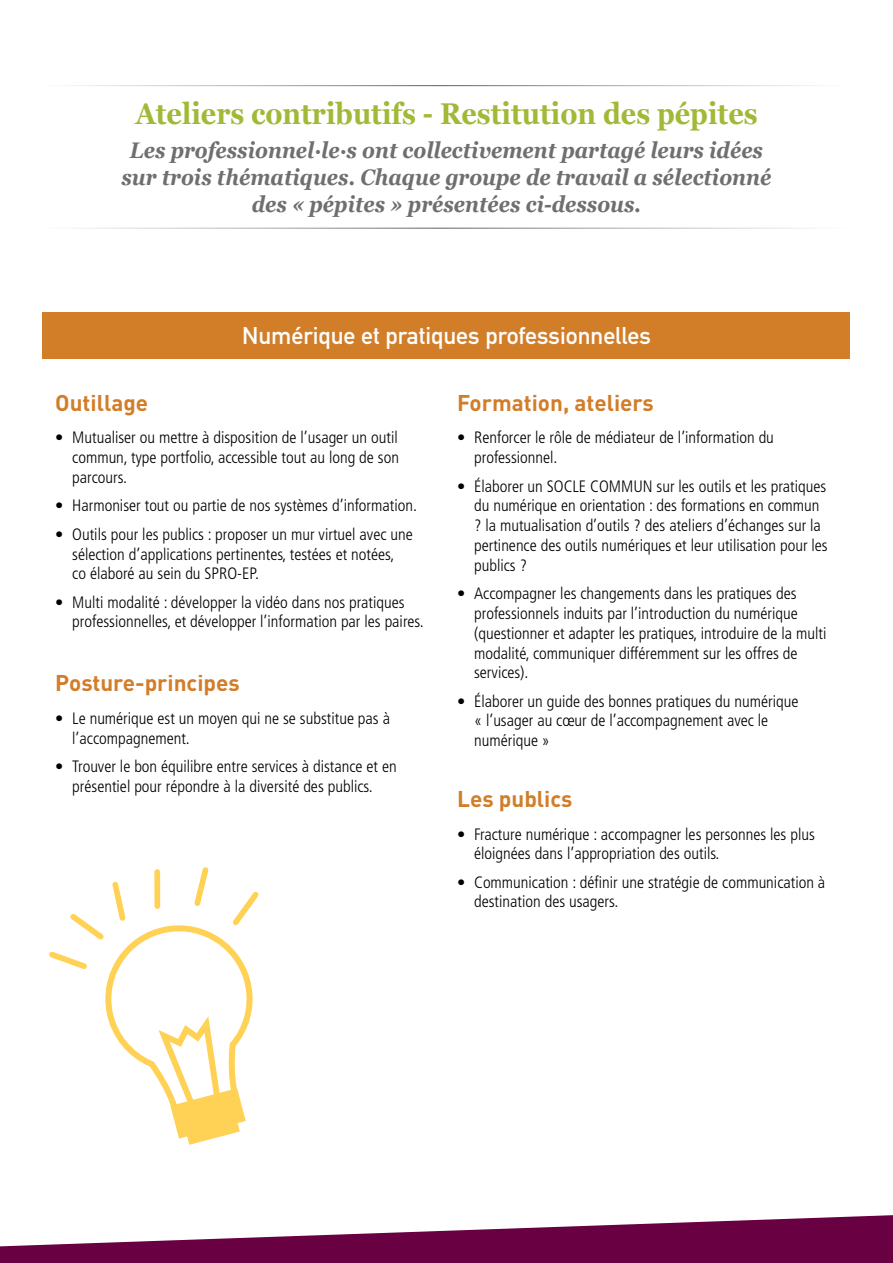
<style>
.page{position:relative;width:893px;height:1263px;background:#fff}
.page>*{position:absolute;margin:0;border:0;box-sizing:border-box;transform-origin:0 0}
.horiare{font:700 30px "Georgia";color:#a0b937;scale:.9 1}
.t1{font:700 23.85px "DIN Alternate";color:#fff}
.horiare-2{font:italic 700 22.5px/27px "Georgia";color:#706f6f;text-align:center;scale:.9 1}
.peptite_titre{font:700 22.5px "DIN";color:#d27d28}
.t2{font:300 condensed 16.5px/19.8px "Frutiger LT Std";color:#000}
</style>
<div class="page">
<div style="left:43px;top:312px;width:807px;height:47px;background:#d27d28"></div>
<svg style="left:49px;top:867px;width:210px;height:278px"></svg>
<svg style="left:0;top:1215px;width:893px;height:48px"></svg>
<p class="horiare" style="left:135px;top:91px;width:693px">Ateliers contributifs - Restitution des pépites</p>
<p class="horiare-2" style="left:121px;top:136px;width:724px">Les professionnel·le·s ont collectivement partagé leurs idées sur trois thématiques. Chaque groupe de travail a sélectionné des « pépites » présentées ci-dessous.</p>
<p class="t1" style="left:242px;top:318px;width:410px">Numérique et pratiques professionnelles</p>
<p class="peptite_titre" style="left:55px;top:388px;width:94px">Outillage</p>
<p class="t2" style="left:72px;top:428px;width:328px;text-align:justify;text-indent:-17px">• Mutualiser ou mettre à disposition de l’usager un outil commun, type portfolio, accessible tout au long de son parcours.</p>
<p class="t2" style="left:55px;top:496px;width:363px">• Harmoniser tout ou partie de nos systèmes d’information.</p>
<p class="t2" style="left:72px;top:524px;width:342px;text-indent:-17px">• Outils pour les publics : proposer un mur virtuel avec une sélection d’applications pertinentes, testées et notées,<br>co élaboré au sein du SPRO-EP.</p>
<p class="t2" style="left:72px;top:592px;width:353px;text-indent:-17px">• Multi modalité : développer la vidéo dans nos pratiques professionnelles, et développer l’information par les paires.</p>
<p class="peptite_titre" style="left:55px;top:669px;width:186px">Posture-principes</p>
<p class="t2" style="left:72px;top:709px;width:319px;text-indent:-17px">• Le numérique est un moyen qui ne se substitue pas à l’accompagnement.</p>
<p class="t2" style="left:55px;top:757px;width:343px;text-align:center">• Trouver le bon équilibre entre services à distance et en présentiel pour répondre à la diversité des publics.</p>
<p class="peptite_titre" style="left:457px;top:388px;width:198px">Formation, ateliers</p>
<p class="t2" style="left:474px;top:428px;width:301px;text-indent:-17px">• Renforcer le rôle de médiateur de l’information du professionnel.</p>
<p class="t2" style="left:474px;top:476px;width:355px;text-indent:-17px">• Élaborer un SOCLE COMMUN sur les outils et les pratiques du numérique en orientation : des formations en commun ? la mutualisation d’outils ? des ateliers d’échanges sur la pertinence des outils numériques et leur utilisation pour les publics ?</p>
<p class="t2" style="left:474px;top:584px;width:354px;text-indent:-17px">• Accompagner les changements dans les pratiques des professionnels induits par l’introduction du numérique (questionner et adapter les pratiques, introduire de la multi modalité, communiquer différemment sur les offres de services).</p>
<p class="t2" style="left:474px;top:691px;width:326px;text-indent:-17px">• Élaborer un guide des bonnes pratiques du numérique « l’usager au cœur de l’accompagnement avec le numérique »</p>
<p class="peptite_titre" style="left:457px;top:784px;width:117px">Les publics</p>
<p class="t2" style="left:474px;top:824px;width:342px;text-indent:-17px">• Fracture numérique : accompagner les personnes les plus éloignées dans l’appropriation des outils.</p>
<p class="t2" style="left:474px;top:872px;width:353px;text-indent:-17px">• Communication : définir une stratégie de communication à destination des usagers.</p>
</div>
